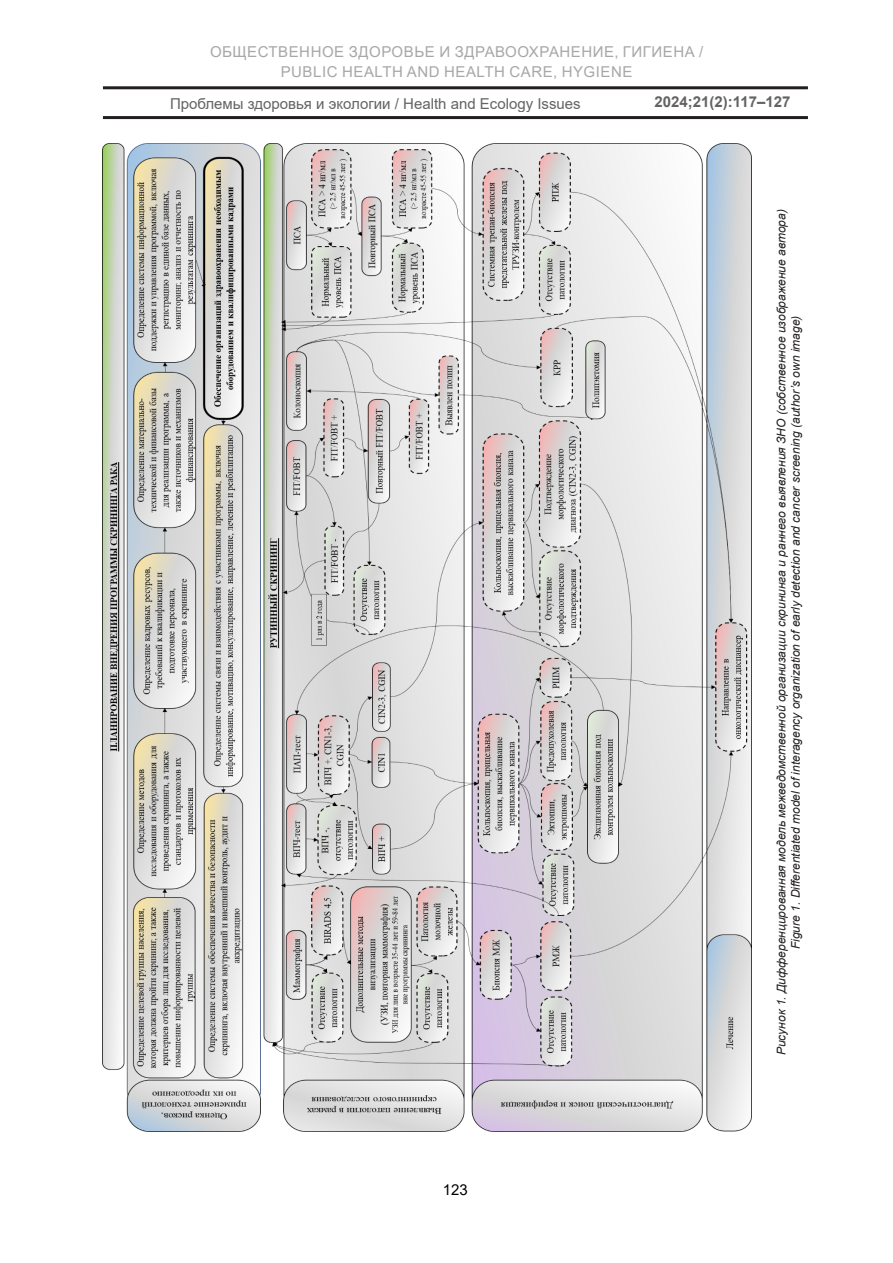
<style>
.page{position:relative;width:893px;height:1263px;background:#fff}
.page>*{position:absolute;margin:0;border:0;box-sizing:border-box;transform-origin:0 0}
.t1{font:15px/20.5px "Arial";letter-spacing:.035em;color:#808285;text-align:center}
.t2{font:15px "Arial";color:#231f20}
.t3{font:700 15px "Arial";color:#231f20}
.t4{font:15px "Arial";color:#000}
.Рисунок{font:italic 12px "Arial";color:#231f20}
</style>
<div class="page">
<hr style="left:103px;top:86px;width:705px;height:3px;background:#231f20">
<hr style="left:103px;top:116px;width:705px;height:3px;background:#231f20">
<img style="left:102px;top:144px;width:649px;height:987px">
<p class="t1" style="left:210px;top:41px;width:495px">ОБЩЕСТВЕННОЕ ЗДОРОВЬЕ И ЗДРАВООХРАНЕНИЕ, ГИГИЕНА /<br>PUBLIC HEALTH AND HEALTH CARE, HYGIENE</p>
<p class="t2" style="left:170px;top:93px;width:412px">Проблемы здоровья и экологии / Health and Ecology Issues</p>
<p class="t3" style="left:654px;top:91px;width:137px">2024;21(2):117–127</p>
<p class="t4" style="left:443px;top:1179px;width:27px">123</p>
<p class="Рисунок" style="left:773px;top:1055px;width:848px;rotate:-90deg">Рисунок 1. Дифференцированная модель межведомственной организации скрининга и раннего выявления ЗНО (собственное изображение автора)</p>
<p class="Рисунок" style="left:788px;top:949px;width:636px;rotate:-90deg">Figure 1. Differentiated model of interagency organization of early detection and cancer screening (author’s own image)</p>
</div>
